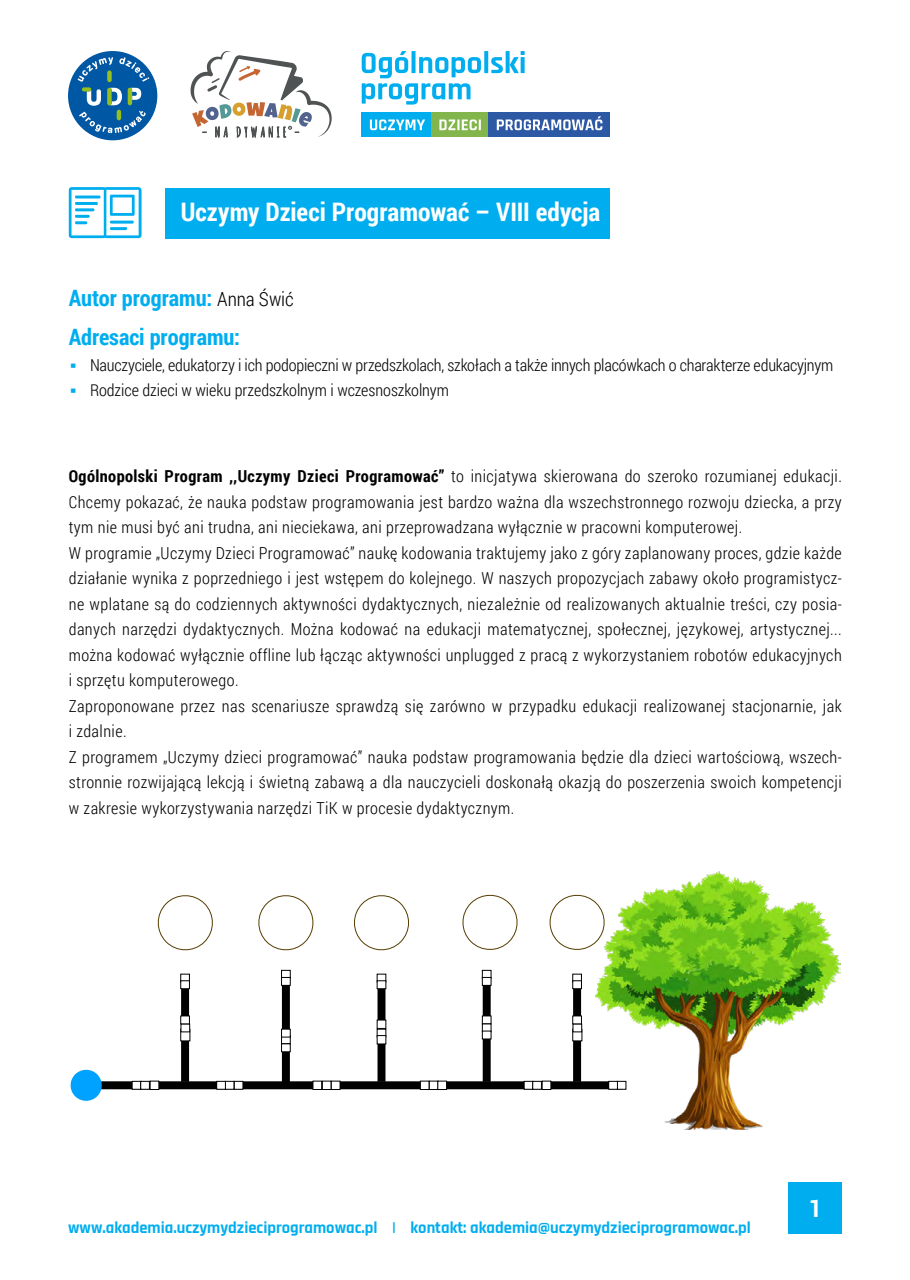
<style>
.page{position:relative;width:910px;height:1280px;background:#fff}
.page>*{position:absolute;margin:0;border:0;box-sizing:border-box;transform-origin:0 0}
.t1{font:700 25.5px "Roboto Condensed";color:#fff}
.t2{font:700 24px "Roboto";color:#fff}
.t3{font:700 22.5px "Roboto Condensed";color:#00aeef}
.t4{font:300 16.5px/25.5px "Roboto Condensed";letter-spacing:.025em;color:#000}
.t5{font:300 16.5px/25.5px "Roboto Condensed";letter-spacing:-.01em;color:#000}
.t6{font:700 16.5px "Rajdhani";color:#00aeef}
.s1{font-weight:300;font-size:19.5px;color:#000}
.s2{font-weight:700;font-size:33px;color:#00aeef}
.s3{font-weight:700}
</style>
<div class="page">
<div style="left:789px;top:1182px;width:53px;height:51px;background:#00aeef"></div>
<div style="left:165px;top:188px;width:444px;height:50px;background:#00aeef"></div>
<svg style="left:69px;top:187px;width:73px;height:51px"></svg>
<svg style="left:484px;top:51px;width:4px;height:22px"></svg>
<svg style="left:491px;top:51px;width:34px;height:22px"></svg>
<svg style="left:362px;top:51px;width:119px;height:54px"></svg>
<div style="left:362px;top:112px;width:69px;height:25px;background:#00aeef"></div>
<svg style="left:370px;top:119px;width:55px;height:11px"></svg>
<div style="left:431px;top:112px;width:57px;height:25px;background:#82b54b"></div>
<svg style="left:439px;top:119px;width:42px;height:11px"></svg>
<div style="left:488px;top:112px;width:121px;height:25px;background:#2c58a4"></div>
<svg style="left:497px;top:116px;width:105px;height:14px"></svg>
<svg style="left:191px;top:51px;width:141px;height:87px"></svg>
<div style="left:68px;top:51px;width:89px;height:89px;background:#0057a3;border-radius:50%"></div>
<svg style="left:78px;top:57px;width:71px;height:76px"></svg>
<div style="left:95px;top:1081px;width:362px;height:8px;background:#000"></div>
<div style="left:181px;top:974px;width:8px;height:108px;background:#000"></div>
<div style="left:377px;top:974px;width:8px;height:108px;background:#000"></div>
<svg style="left:70px;top:1069px;width:32px;height:32px"></svg>
<div style="left:282px;top:973px;width:8px;height:110px;background:#000"></div>
<div style="left:234px;top:1081px;width:9px;height:8px;background:#fff"></div>
<div style="left:234px;top:1081px;width:9px;height:8px;border:1px solid #000"></div>
<div style="left:225px;top:1081px;width:9px;height:8px;background:#fff"></div>
<div style="left:225px;top:1081px;width:9px;height:8px;border:1px solid #000"></div>
<div style="left:217px;top:1081px;width:8px;height:8px;background:#fff"></div>
<div style="left:216px;top:1081px;width:10px;height:8px;border:1px solid #000"></div>
<div style="left:181px;top:1029px;width:9px;height:12px;background:#fff"></div>
<div style="left:180px;top:1029px;width:10px;height:12px;border:1px solid #000"></div>
<div style="left:181px;top:1024px;width:9px;height:8px;background:#fff"></div>
<div style="left:181px;top:1024px;width:9px;height:8px;border:1px solid #000"></div>
<div style="left:181px;top:1016px;width:8px;height:8px;background:#fff"></div>
<div style="left:180px;top:1016px;width:10px;height:8px;border:1px solid #000"></div>
<svg style="left:283px;top:1037px;width:5px;height:5px"></svg>
<div style="left:281px;top:1035px;width:9px;height:9px;border:1px solid #000"></div>
<div style="left:282px;top:1029px;width:8px;height:8px;background:#fff"></div>
<div style="left:281px;top:1029px;width:9px;height:8px;border:1px solid #000"></div>
<div style="left:282px;top:1044px;width:8px;height:8px;background:#fff"></div>
<div style="left:281px;top:1043px;width:9px;height:9px;border:1px solid #000"></div>
<div style="left:377px;top:1029px;width:9px;height:8px;background:#fff"></div>
<div style="left:377px;top:1020px;width:9px;height:8px;background:#fff"></div>
<div style="left:377px;top:1020px;width:9px;height:9px;border:1px solid #000"></div>
<div style="left:377px;top:974px;width:9px;height:8px;background:#fff"></div>
<div style="left:377px;top:981px;width:9px;height:8px;background:#fff"></div>
<div style="left:377px;top:980px;width:9px;height:9px;border:1px solid #000"></div>
<div style="left:181px;top:974px;width:8px;height:8px;background:#fff"></div>
<div style="left:180px;top:974px;width:10px;height:8px;border:1px solid #000"></div>
<div style="left:181px;top:981px;width:8px;height:8px;background:#fff"></div>
<div style="left:180px;top:980px;width:10px;height:9px;border:1px solid #000"></div>
<div style="left:132px;top:1081px;width:9px;height:8px;background:#fff"></div>
<div style="left:132px;top:1081px;width:9px;height:8px;border:1px solid #000"></div>
<div style="left:141px;top:1081px;width:8px;height:8px;background:#fff"></div>
<div style="left:140px;top:1081px;width:10px;height:8px;border:1px solid #000"></div>
<div style="left:282px;top:970px;width:8px;height:8px;background:#fff"></div>
<div style="left:281px;top:970px;width:9px;height:8px;border:1px solid #000"></div>
<div style="left:282px;top:977px;width:8px;height:8px;background:#fff"></div>
<div style="left:281px;top:977px;width:9px;height:8px;border:1px solid #000"></div>
<div style="left:377px;top:1035px;width:9px;height:9px;background:#fff"></div>
<div style="left:377px;top:1035px;width:9px;height:9px;border:1px solid #000"></div>
<div style="left:150px;top:1081px;width:9px;height:8px;background:#fff"></div>
<div style="left:150px;top:1081px;width:9px;height:9px;border:1px solid #000"></div>
<div style="left:313px;top:1081px;width:9px;height:8px;background:#fff"></div>
<div style="left:313px;top:1081px;width:9px;height:9px;border:1px solid #000"></div>
<div style="left:322px;top:1081px;width:9px;height:8px;background:#fff"></div>
<div style="left:322px;top:1081px;width:9px;height:9px;border:1px solid #000"></div>
<div style="left:331px;top:1081px;width:9px;height:8px;background:#fff"></div>
<div style="left:331px;top:1081px;width:9px;height:9px;border:1px solid #000"></div>
<div style="left:420px;top:1081px;width:9px;height:8px;background:#fff"></div>
<div style="left:420px;top:1081px;width:9px;height:9px;border:1px solid #000"></div>
<div style="left:429px;top:1081px;width:9px;height:8px;background:#fff"></div>
<div style="left:429px;top:1081px;width:9px;height:9px;border:1px solid #000"></div>
<div style="left:438px;top:1081px;width:9px;height:8px;background:#fff"></div>
<div style="left:438px;top:1081px;width:9px;height:9px;border:1px solid #000"></div>
<svg style="left:157px;top:895px;width:56px;height:56px"></svg>
<svg style="left:258px;top:895px;width:56px;height:56px"></svg>
<svg style="left:354px;top:895px;width:55px;height:56px"></svg>
<div style="left:454px;top:1081px;width:168px;height:8px;background:#000"></div>
<div style="left:573px;top:974px;width:8px;height:108px;background:#000"></div>
<div style="left:573px;top:1029px;width:9px;height:12px;background:#fff"></div>
<div style="left:573px;top:1024px;width:9px;height:8px;background:#fff"></div>
<div style="left:573px;top:1024px;width:9px;height:8px;border:1px solid #000"></div>
<div style="left:573px;top:1016px;width:8px;height:8px;background:#fff"></div>
<div style="left:572px;top:1016px;width:10px;height:8px;border:1px solid #000"></div>
<div style="left:573px;top:974px;width:8px;height:8px;background:#fff"></div>
<div style="left:572px;top:974px;width:10px;height:8px;border:1px solid #000"></div>
<div style="left:573px;top:981px;width:8px;height:8px;background:#fff"></div>
<div style="left:572px;top:980px;width:10px;height:9px;border:1px solid #000"></div>
<div style="left:524px;top:1081px;width:9px;height:8px;background:#fff"></div>
<div style="left:524px;top:1081px;width:9px;height:8px;border:1px solid #000"></div>
<div style="left:533px;top:1081px;width:8px;height:8px;background:#fff"></div>
<div style="left:532px;top:1081px;width:10px;height:8px;border:1px solid #000"></div>
<div style="left:542px;top:1081px;width:9px;height:8px;background:#fff"></div>
<div style="left:542px;top:1081px;width:9px;height:9px;border:1px solid #000"></div>
<div style="left:483px;top:974px;width:8px;height:108px;background:#000"></div>
<div style="left:482px;top:970px;width:9px;height:8px;background:#fff"></div>
<div style="left:482px;top:970px;width:9px;height:8px;border:1px solid #000"></div>
<div style="left:482px;top:977px;width:9px;height:8px;background:#fff"></div>
<div style="left:482px;top:977px;width:9px;height:8px;border:1px solid #000"></div>
<div style="left:482px;top:1016px;width:9px;height:8px;background:#fff"></div>
<div style="left:482px;top:1016px;width:9px;height:8px;border:1px solid #000"></div>
<div style="left:482px;top:1024px;width:9px;height:8px;background:#fff"></div>
<div style="left:482px;top:1024px;width:9px;height:8px;border:1px solid #000"></div>
<div style="left:482px;top:1031px;width:9px;height:8px;background:#fff"></div>
<div style="left:482px;top:1031px;width:9px;height:8px;border:1px solid #000"></div>
<img style="left:596px;top:871px;width:245px;height:259px">
<svg style="left:462px;top:894px;width:56px;height:56px"></svg>
<svg style="left:549px;top:894px;width:56px;height:56px"></svg>
<h1 class="t1" style="left:181px;top:194px;width:421px">Uczymy Dzieci Programować – VIII edycja</h1>
<h3 class="t3" style="left:69px;top:282px;width:226px">Autor programu: <span class="s1">Anna Świć</span></h3>
<h3 class="t3" style="left:69px;top:321px;width:173px">Adresaci programu:</h3>
<p class="t5" style="left:69px;top:352px;width:766px"><span class="s2">·</span> Nauczyciele, edukatorzy i ich podopieczni w przedszkolach, szkołach a także innych placówkach o charakterze edukacyjnym <span class="s2">·</span> Rodzice dzieci w wieku przedszkolnym i wczesnoszkolnym</p>
<p class="t4" style="left:69px;top:463px;width:775px"><span class="s3">Ogólnopolski Program ,,Uczymy Dzieci Programować”</span> to inicjatywa skierowana do szeroko rozumianej edukacji.<br>Chcemy pokazać, że nauka podstaw programowania jest bardzo ważna dla wszechstronnego rozwoju dziecka, a przy tym nie musi być ani trudna, ani nieciekawa, ani przeprowadzana wyłącznie w pracowni komputerowej.<br>W programie „Uczymy Dzieci Programować” naukę kodowania traktujemy jako z góry zaplanowany proces, gdzie każde działanie wynika z poprzedniego i jest wstępem do kolejnego. W naszych propozycjach zabawy około programistycz&shy;ne wplatane są do codziennych aktywności dydaktycznych, niezależnie od realizowanych aktualnie treści, czy posia&shy;danych narzędzi dydaktycznych. Można kodować na edukacji matematycznej, społecznej, językowej, artystycznej... można kodować wyłącznie offline lub łącząc aktywności unplugged z pracą z wykorzystaniem robotów edukacyjnych i sprzętu komputerowego.<br>Zaproponowane przez nas scenariusze sprawdzą się zarówno w przypadku edukacji realizowanej stacjonarnie, jak i zdalnie.<br>Z programem „Uczymy dzieci programować” nauka podstaw programowania będzie dla dzieci wartościową, wszech&shy;stronnie rozwijającą lekcją i świetną zabawą a dla nauczycieli doskonałą okazją do poszerzenia swoich kompetencji w zakresie wykorzystywania narzędzi TiK w procesie dydaktycznym.</p>
<p class="t6" style="left:68px;top:1217px;width:684px">www.akademia.uczymydzieciprogramowac.pl | kontakt: akademia@uczymydzieciprogramowac.pl</p>
<h2 class="t2" style="left:809px;top:1191px;width:15px">1</h2>
</div>
